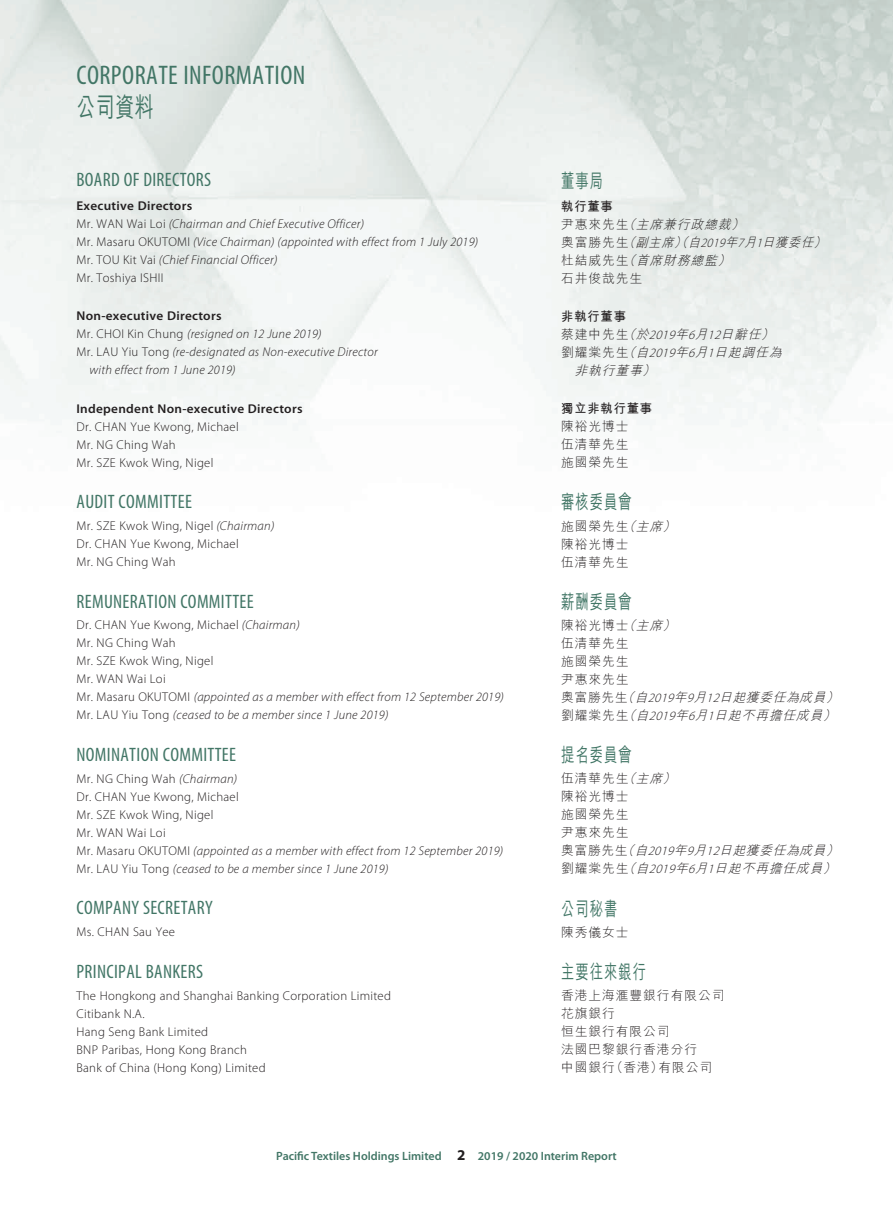
<style>
.page{position:relative;width:893px;height:1212px;background:#fff}
.page>*{position:absolute;margin:0;border:0;box-sizing:border-box;transform-origin:0 0}
.t1{font:condensed 27px "Myriad Pro";letter-spacing:.015em;color:#427666}
.t2{font:500 27px "M Hei HK";color:#427666;scale:.7 1}
._01_H1{font:condensed 19.5px "Myriad Pro";letter-spacing:.015em;color:#427666}
._01_H1_C{font:500 19.5px "M Hei HK";letter-spacing:.08em;color:#427666;scale:.68 1}
._00_txt{font:italic 300 12.75px "Myriad Pro";letter-spacing:.02em;color:#231f20}
._00_txt-2{font:300 12.75px "Myriad Pro";letter-spacing:.02em;color:#231f20}
._00_txt_C{font:italic 300 12.75px "M Hei HK";color:#231f20}
._00_txt_C-2{font:300 12.75px "M Hei HK";letter-spacing:.07em;color:#231f20}
._03_H3{font:600 12.75px "Myriad Pro";letter-spacing:.02em;color:#231f20;scale:1.04 1}
._00_txt_C-3{font:italic 300 12.75px "M Hei HK";color:#231f20;scale:.95 1}
._03_H3_C{font:700 12.75px "M Hei HK";letter-spacing:.07em;color:#231f20;scale:.96 1}
.t3{font:600 12px "Myriad Pro";color:#427666}
.s1{font-style:normal}
.s2{font-style:italic}
.s3{font-family:"Myriad Pro"}
.s4{font-weight:700;font-size:15px;color:#231f20}
</style>
<div class="page">
<h1 class="t1" style="left:77px;top:59px;width:230px">CORPORATE INFORMATION</h1>
<h1 class="t2" style="left:77px;top:87px;width:112px">公司資料</h1>
<p class="_01_H1" style="left:77px;top:168px;width:136px">BOARD OF DIRECTORS</p>
<p class="_03_H3" style="left:77px;top:198px;width:113px">Executive Directors</p>
<p class="_00_txt" style="left:77px;top:216px;width:289px"><span class="s1">Mr. WAN Wai Loi</span> (Chairman and Chief Executive Officer)</p>
<p class="_00_txt" style="left:77px;top:234px;width:403px"><span class="s1">Mr. Masaru OKUTOMI</span> (Vice Chairman) (appointed with effect from 1 July 2019)</p>
<p class="_00_txt" style="left:77px;top:252px;width:202px"><span class="s1">Mr. TOU Kit Vai</span> (Chief Financial Officer)</p>
<p class="_00_txt-2" style="left:77px;top:270px;width:88px">Mr. Toshiya ISHII</p>
<p class="_03_H3" style="left:77px;top:308px;width:141px">Non-executive Directors</p>
<p class="_00_txt" style="left:77px;top:326px;width:247px"><span class="s1">Mr. CHOI Kin Chung</span> (resigned on 12 June 2019)</p>
<p class="_00_txt" style="left:77px;top:344px;width:303px"><span class="s1">Mr. LAU Yiu Tong</span> (re-designated as Non-executive Director</p>
<p class="_00_txt" style="left:90px;top:362px;width:148px">with effect from 1 June 2019)</p>
<p class="_03_H3" style="left:77px;top:400px;width:219px">Independent Non-executive Directors</p>
<p class="_00_txt-2" style="left:77px;top:419px;width:164px">Dr. CHAN Yue Kwong, Michael</p>
<p class="_00_txt-2" style="left:77px;top:437px;width:101px">Mr. NG Ching Wah</p>
<p class="_00_txt-2" style="left:77px;top:455px;width:138px">Mr. SZE Kwok Wing, Nigel</p>
<p class="_01_H1" style="left:77px;top:490px;width:117px">AUDIT COMMITTEE</p>
<p class="_00_txt-2" style="left:77px;top:518px;width:199px">Mr. SZE Kwok Wing, Nigel <span class="s2">(Chairman)</span></p>
<p class="_00_txt-2" style="left:77px;top:536px;width:164px">Dr. CHAN Yue Kwong, Michael</p>
<p class="_00_txt-2" style="left:77px;top:554px;width:101px">Mr. NG Ching Wah</p>
<p class="_01_H1" style="left:77px;top:589px;width:179px">REMUNERATION COMMITTEE</p>
<p class="_00_txt-2" style="left:77px;top:617px;width:225px">Dr. CHAN Yue Kwong, Michael <span class="s2">(Chairman)</span></p>
<p class="_00_txt-2" style="left:77px;top:635px;width:101px">Mr. NG Ching Wah</p>
<p class="_00_txt-2" style="left:77px;top:653px;width:138px">Mr. SZE Kwok Wing, Nigel</p>
<p class="_00_txt-2" style="left:77px;top:671px;width:91px">Mr. WAN Wai Loi</p>
<p class="_00_txt" style="left:77px;top:689px;width:429px"><span class="s1">Mr. Masaru OKUTOMI</span> (appointed as a member with effect from 12 September 2019)</p>
<p class="_00_txt" style="left:77px;top:707px;width:313px"><span class="s1">Mr. LAU Yiu Tong</span> (ceased to be a member since 1 June 2019)</p>
<p class="_01_H1" style="left:77px;top:743px;width:161px">NOMINATION COMMITTEE</p>
<p class="_00_txt-2" style="left:77px;top:771px;width:162px">Mr. NG Ching Wah <span class="s2">(Chairman)</span></p>
<p class="_00_txt-2" style="left:77px;top:789px;width:164px">Dr. CHAN Yue Kwong, Michael</p>
<p class="_00_txt-2" style="left:77px;top:807px;width:138px">Mr. SZE Kwok Wing, Nigel</p>
<p class="_00_txt-2" style="left:77px;top:825px;width:91px">Mr. WAN Wai Loi</p>
<p class="_00_txt" style="left:77px;top:843px;width:428px"><span class="s1">Mr. Masaru OKUTOMI</span> (appointed as a member with effect from 12 September 2019)</p>
<p class="_00_txt" style="left:77px;top:861px;width:313px"><span class="s1">Mr. LAU Yiu Tong</span> (ceased to be a member since 1 June 2019)</p>
<p class="_01_H1" style="left:77px;top:896px;width:138px">COMPANY SECRETARY</p>
<p class="_00_txt-2" style="left:77px;top:924px;width:100px">Ms. CHAN Sau Yee</p>
<p class="_01_H1" style="left:77px;top:959px;width:128px">PRINCIPAL BANKERS</p>
<p class="_00_txt-2" style="left:77px;top:987px;width:316px">The Hongkong and Shanghai Banking Corporation Limited</p>
<p class="_00_txt-2" style="left:77px;top:1005px;width:70px">Citibank N.A.</p>
<p class="_00_txt-2" style="left:77px;top:1023px;width:133px">Hang Seng Bank Limited</p>
<p class="_00_txt-2" style="left:77px;top:1041px;width:172px">BNP Paribas, Hong Kong Branch</p>
<p class="_00_txt-2" style="left:77px;top:1059px;width:191px">Bank of China (Hong Kong) Limited</p>
<p class="_01_H1_C" style="left:561px;top:166px;width:63px">董事局</p>
<p class="_03_H3_C" style="left:561px;top:197px;width:55px">執行董事</p>
<p class="_00_txt_C" style="left:561px;top:215px;width:188px"><span class="s1">尹惠來先生</span>（主席兼行政總裁）</p>
<p class="_00_txt_C-3" style="left:561px;top:233px;width:285px"><span class="s1">奧富勝先生</span>（副主席）（自<span class="s3">2019</span>年<span class="s3">7</span>月<span class="s3">1</span>日獲委任）</p>
<p class="_00_txt_C" style="left:561px;top:251px;width:175px"><span class="s1">杜結威先生</span>（首席財務總監）</p>
<p class="_00_txt_C-2" style="left:561px;top:269px;width:83px">石井俊哉先生</p>
<p class="_03_H3_C" style="left:561px;top:307px;width:69px">非執行董事</p>
<p class="_00_txt_C" style="left:561px;top:325px;width:218px"><span class="s1">蔡建中先生</span>（於<span class="s3">2019</span>年<span class="s3">6</span>月<span class="s3">12</span>日辭任）</p>
<p class="_00_txt_C" style="left:561px;top:343px;width:226px"><span class="s1">劉耀棠先生</span>（自<span class="s3">2019</span>年<span class="s3">6</span>月<span class="s3">1</span>日起調任為</p>
<p class="_00_txt_C" style="left:574px;top:361px;width:86px">非執行董事）</p>
<p class="_03_H3_C" style="left:561px;top:399px;width:96px">獨立非執行董事</p>
<p class="_00_txt_C-2" style="left:561px;top:418px;width:69px">陳裕光博士</p>
<p class="_00_txt_C-2" style="left:561px;top:436px;width:69px">伍清華先生</p>
<p class="_00_txt_C-2" style="left:561px;top:454px;width:69px">施國榮先生</p>
<p class="_01_H1_C" style="left:561px;top:488px;width:105px">審核委員會</p>
<p class="_00_txt_C-2" style="left:561px;top:517px;width:120px">施國榮先生<span class="s2">（主席）</span></p>
<p class="_00_txt_C-2" style="left:561px;top:535px;width:69px">陳裕光博士</p>
<p class="_00_txt_C-2" style="left:561px;top:553px;width:69px">伍清華先生</p>
<p class="_01_H1_C" style="left:561px;top:587px;width:105px">薪酬委員會</p>
<p class="_00_txt_C-2" style="left:561px;top:616px;width:120px">陳裕光博士<span class="s2">（主席）</span></p>
<p class="_00_txt_C-2" style="left:561px;top:634px;width:69px">伍清華先生</p>
<p class="_00_txt_C-2" style="left:561px;top:652px;width:69px">施國榮先生</p>
<p class="_00_txt_C-2" style="left:561px;top:670px;width:69px">尹惠來先生</p>
<p class="_00_txt_C" style="left:561px;top:688px;width:283px"><span class="s1">奧富勝先生</span>（自<span class="s3">2019</span>年<span class="s3">9</span>月<span class="s3">12</span>日起獲委任為成員）</p>
<p class="_00_txt_C" style="left:561px;top:706px;width:280px"><span class="s1">劉耀棠先生</span>（自<span class="s3">2019</span>年<span class="s3">6</span>月<span class="s3">1</span>日起不再擔任成員）</p>
<p class="_01_H1_C" style="left:561px;top:741px;width:105px">提名委員會</p>
<p class="_00_txt_C-2" style="left:561px;top:770px;width:120px">伍清華先生<span class="s2">（主席）</span></p>
<p class="_00_txt_C-2" style="left:561px;top:788px;width:69px">陳裕光博士</p>
<p class="_00_txt_C-2" style="left:561px;top:806px;width:69px">施國榮先生</p>
<p class="_00_txt_C-2" style="left:561px;top:824px;width:69px">尹惠來先生</p>
<p class="_00_txt_C" style="left:561px;top:842px;width:283px"><span class="s1">奧富勝先生</span>（自<span class="s3">2019</span>年<span class="s3">9</span>月<span class="s3">12</span>日起獲委任為成員）</p>
<p class="_00_txt_C" style="left:561px;top:860px;width:280px"><span class="s1">劉耀棠先生</span>（自<span class="s3">2019</span>年<span class="s3">6</span>月<span class="s3">1</span>日起不再擔任成員）</p>
<p class="_01_H1_C" style="left:561px;top:894px;width:84px">公司秘書</p>
<p class="_00_txt_C-2" style="left:561px;top:923px;width:69px">陳秀儀女士</p>
<p class="_01_H1_C" style="left:561px;top:957px;width:126px">主要往來銀行</p>
<p class="_00_txt_C-2" style="left:561px;top:986px;width:165px">香港上海滙豐銀行有限公司</p>
<p class="_00_txt_C-2" style="left:561px;top:1004px;width:55px">花旗銀行</p>
<p class="_00_txt_C-2" style="left:561px;top:1022px;width:110px">恒生銀行有限公司</p>
<p class="_00_txt_C-2" style="left:561px;top:1040px;width:137px">法國巴黎銀行香港分行</p>
<p class="_00_txt_C-2" style="left:561px;top:1058px;width:152px">中國銀行（香港）有限公司</p>
<p class="t3" style="left:276px;top:1148px;width:342px">Pacific Textiles Holdings Limited <span class="s4">2</span> 2019 / 2020 Interim Report</p>
</div>
